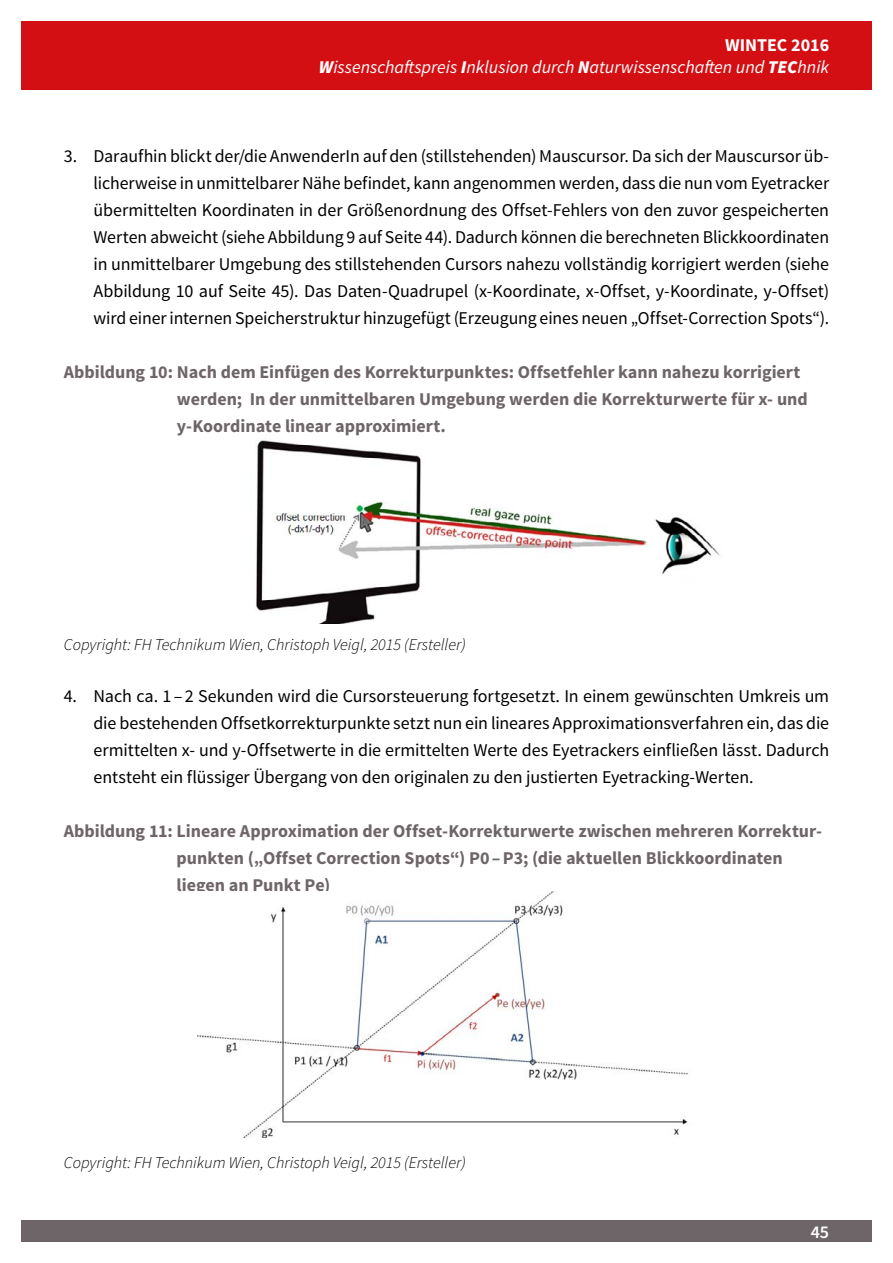
<style>
.page{position:relative;width:893px;height:1263px;background:#fff}
.page>*{position:absolute;margin:0;border:0;box-sizing:border-box;transform-origin:0 0}
.t1{font:18px/27px "Source Sans Pro";letter-spacing:-.005em;color:#000;text-align:justify}
.Ü_Grafik{font:700 18px/27px "Source Sans Pro";color:#6e6569}
.t2{font:italic 18px/21.6px "Source Sans Pro";color:#fff;text-align:right}
.t3{font:600 18px "Source Sans Pro";color:#fff}
.Quelle_und_Bildnachweis{font:italic 300 16.5px "Source Sans Pro";color:#000}
.s1{font-weight:700;font-style:normal}
.s2{font-weight:900}
</style>
<div class="page">
<div style="left:21px;top:1220px;width:851px;height:22px;background:#6e6569"></div>
<div style="left:21px;top:21px;width:851px;height:68px;background:#d40f14"></div>
<img style="left:256px;top:440px;width:464px;height:183px">
<img style="left:197px;top:891px;width:491px;height:246px">
<p class="t2" style="left:319px;top:34px;width:512px"><span class="s1">WINTEC 2016<br></span><span class="s2">W</span>issenschaftspreis <span class="s2">I</span>nklusion durch <span class="s2">N</span>aturwissenschaften und <span class="s2">TEC</span>hnik</p>
<p class="t1" style="left:94px;top:143px;width:737px;text-indent:-30px">3. Daraufhin blickt der/die AnwenderIn auf den (stillstehenden) Mauscursor. Da sich der Mauscursor üb&shy;licherweise in unmittelbarer Nähe befindet, kann angenommen werden, dass die nun vom Eyetracker übermittelten Koordinaten in der Größenordnung des Offset-Fehlers von den zuvor gespeicherten Werten abweicht (siehe Abbildung 9 auf Seite 44). Dadurch können die berechneten Blickkoordinaten in unmittelbarer Umgebung des stillstehenden Cursors nahezu vollständig korrigiert werden (siehe Abbildung 10 auf Seite 45). Das Daten-Quadrupel (x-Koordinate, x-Offset, y-Koordinate, y-Offset) wird einer internen Speicherstruktur hinzugefügt (Erzeugung eines neuen „Offset-Correction Spots“).</p>
<p class="Ü_Grafik" style="left:177px;top:359px;width:632px;text-indent:-113px">Abbildung 10: Nach dem Einfügen des Korrekturpunktes: Offsetfehler kann nahezu korrigiert werden; In der unmittelbaren Umgebung werden die Korrekturwerte für x- und y-Koordinate linear approximiert.</p>
<p class="Quelle_und_Bildnachweis" style="left:64px;top:634px;width:404px">Copyright: FH Technikum Wien, Christoph Veigl, 2015 (Ersteller)</p>
<p class="t1" style="left:94px;top:683px;width:737px;text-indent:-30px">4. Nach ca. 1 – 2 Sekunden wird die Cursorsteuerung fortgesetzt. In einem gewünschten Umkreis um die bestehenden Offsetkorrekturpunkte setzt nun ein lineares Approximationsverfahren ein, das die ermittelten x- und y-Offsetwerte in die ermittelten Werte des Eyetrackers einfließen lässt. Dadurch entsteht ein flüssiger Übergang von den originalen zu den justierten Eyetracking-Werten.</p>
<p class="Ü_Grafik" style="left:177px;top:818px;width:647px;text-indent:-113px">Abbildung 11: Lineare Approximation der Offset-Korrekturwerte zwischen mehreren Korrektur&shy;punkten („Offset Correction Spots“) P0–P3; (die aktuellen Blickkoordinaten liegen an Punkt Pe)</p>
<p class="Quelle_und_Bildnachweis" style="left:64px;top:1153px;width:404px">Copyright: FH Technikum Wien, Christoph Veigl, 2015 (Ersteller)</p>
<p class="t3" style="left:811px;top:1221px;width:20px">45</p>
</div>
